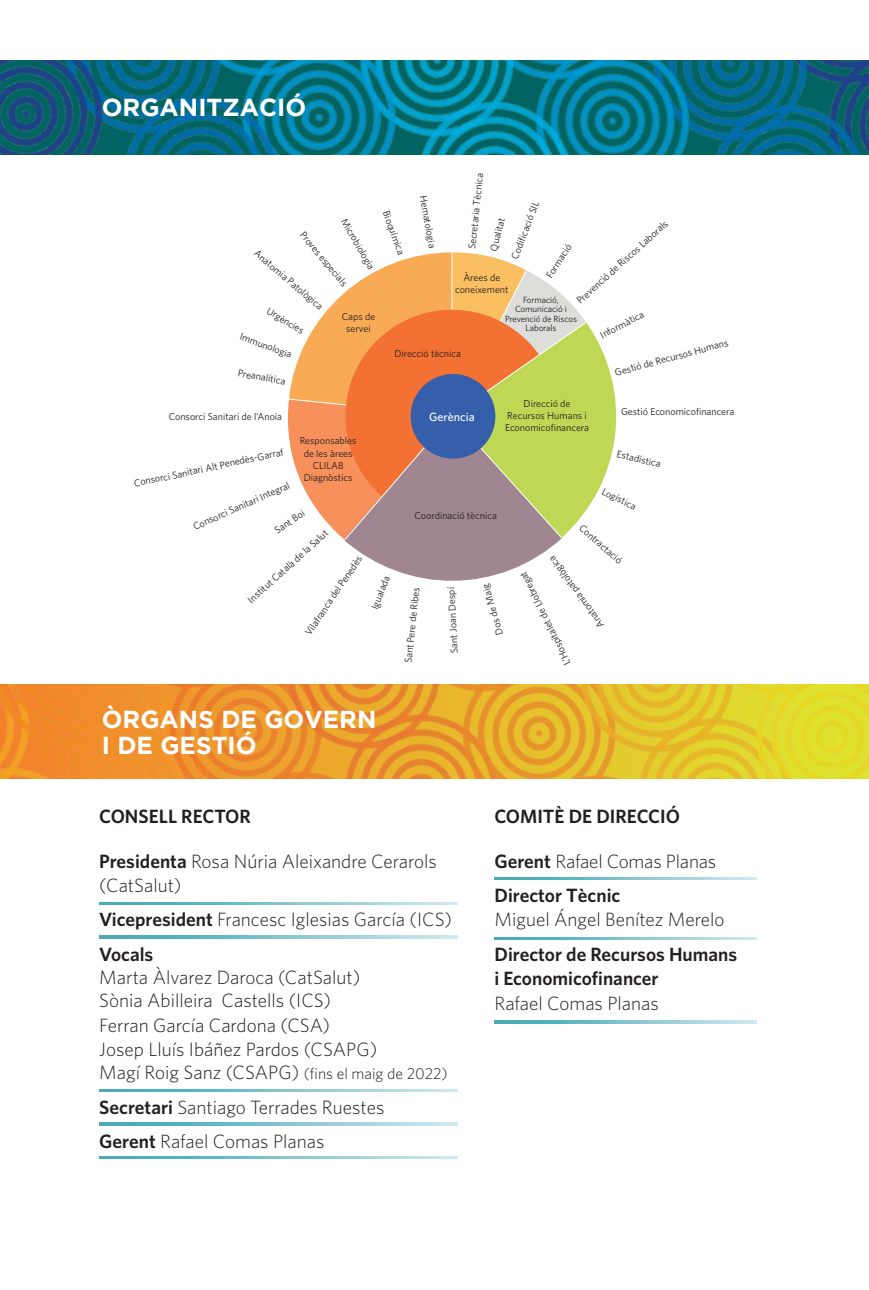
<style>
.page{position:relative;width:869px;height:1290px;background:#fff}
.page>*{position:absolute;margin:0;border:0;box-sizing:border-box;transform-origin:0 0}
.t1{font:700 24.5px/26.2px "Gotham";color:#fff}
.t2{font:300 19.25px/24.5px "Whitney HTF";color:#231f20}
.t3{font:600 19.25px/24.5px "Whitney HTF";color:#231f20}
.t4{font:500 12.08px "Whitney HTF";color:#fff}
.t5{font:9.97px/12.1px "Whitney HTF";color:#231f20;text-align:center}
.t6{font:8.92px/9.5px "Whitney HTF";letter-spacing:-.01em;color:#231f20;text-align:center}
.s1{font-weight:600}
.s2{font-size:15.75px}
.s3{font-weight:300}
</style>
<div class="page">
<svg style="left:99px;top:902px;width:358px;height:3px"></svg>
<svg style="left:494px;top:877px;width:262px;height:3px"></svg>
<svg style="left:99px;top:936px;width:358px;height:2px"></svg>
<svg style="left:494px;top:937px;width:262px;height:2px"></svg>
<svg style="left:494px;top:1021px;width:262px;height:2px"></svg>
<svg style="left:99px;top:1089px;width:358px;height:3px"></svg>
<svg style="left:99px;top:1123px;width:358px;height:2px"></svg>
<svg style="left:99px;top:1156px;width:358px;height:2px"></svg>
<svg style="left:288px;top:252px;width:329px;height:329px"></svg>
<img style="left:1px;top:684px;width:867px;height:94px">
<img style="left:0;top:61px;width:868px;height:94px">
<img style="left:868px;top:756px;width:1px;height:23px">
<hr style="left:868px;top:61px;width:1px;height:94px;background:#253f8e">
<p class="t1" style="left:102px;top:94px;width:206px">ORGANITZACIÓ</p>
<p class="t5" style="left:349px;top:216px;width:59px;rotate:60deg">Microbiologia</p>
<p class="t5" style="left:307px;top:229px;width:69px;rotate:50deg">Proves especials</p>
<p class="t5" style="left:259px;top:247px;width:88px;rotate:40deg">Anatomia Patològica</p>
<p class="t5" style="left:271px;top:304px;width:43px;rotate:31deg">Urgències</p>
<p class="t5" style="left:242px;top:330px;width:56px;rotate:20deg">Immunologia</p>
<p class="t5" style="left:341px;top:310px;width:35px">Caps de</p>
<p class="t5" style="left:346px;top:322px;width:26px">servei</p>
<p class="t5" style="left:239px;top:366px;width:50px;rotate:10deg">Preanalítica</p>
<p class="t5" style="left:392px;top:209px;width:47px;rotate:70deg">Bioquímica</p>
<p class="t5" style="left:429px;top:194px;width:55px;rotate:80deg">Hematologia</p>
<p class="t5" style="left:465px;top:248px;width:78px;rotate:-84deg">Secretaria Tècnica</p>
<p class="t5" style="left:508px;top:256px;width:63px;rotate:-69deg">Codifi cació SIL</p>
<p class="t5" style="left:487px;top:249px;width:35px;rotate:-76deg">Qualitat</p>
<p class="t5" style="left:573px;top:297px;width:120px;rotate:-42deg">Prevenció de Riscos Laborals</p>
<p class="t5" style="left:543px;top:273px;width:40px;rotate:-57deg">Formació</p>
<p class="t5" style="left:455px;top:271px;width:55px">Àrees de coneixement</p>
<p class="t6" style="left:505px;top:295px;width:73px">Formació,<br>Comunicació i<br>Prevenció de Riscos<br>Laborals</p>
<p class="t5" style="left:597px;top:330px;width:49px;rotate:-28deg">Informàtica</p>
<p class="t5" style="left:394px;top:347px;width:68px">Direcció tècnica</p>
<p class="t5" style="left:613px;top:366px;width:118px;rotate:-15deg">Gestió de Recursos Humans</p>
<p class="t5" style="left:169px;top:410px;width:115px">Consorci Sanitari de l’Anoia</p>
<p class="t5" style="left:133px;top:477px;width:154px;rotate:-12deg">Consorci Sanitari Alt Penedès-Garraf</p>
<p class="t5" style="left:299px;top:435px;width:58px">Responsables de les àrees</p>
<p class="t5" style="left:303px;top:459px;width:50px">CLILAB<br>Diagnòstics</p>
<p class="t5" style="left:191px;top:521px;width:106px;rotate:-24deg">Consorci Sanitari Integral</p>
<p class="t5" style="left:245px;top:596px;width:106px;rotate:-42deg">Institut Català de la Salut</p>
<p class="t5" style="left:272px;top:526px;width:35px;rotate:-34deg">Sant Boi</p>
<p class="t5" style="left:302px;top:631px;width:95px;rotate:-56deg">Vilafranca del Penedès</p>
<p class="t4" style="left:429px;top:410px;width:47px">Gerència</p>
<p class="t5" style="left:505px;top:397px;width:85px">Direcció de<br>Recursos Humans i<br>Economicofinancera</p>
<p class="t5" style="left:414px;top:509px;width:84px">Coordinació tècnica</p>
<p class="t5" style="left:620px;top:406px;width:115px">Gestió Economicofinancera</p>
<p class="t5" style="left:618px;top:448px;width:46px;rotate:13deg">Estadística</p>
<p class="t5" style="left:605px;top:485px;width:38px;rotate:26deg">Logística</p>
<p class="t5" style="left:368px;top:607px;width:37px;rotate:-69deg">Igualada</p>
<p class="t5" style="left:493px;top:637px;width:54px;rotate:-106deg">Dos de Maig</p>
<p class="t5" style="left:448px;top:653px;width:68px;rotate:-93deg">Sant Joan Despí</p>
<p class="t5" style="left:402px;top:662px;width:78px;rotate:-84deg">Sant Pere de Ribes</p>
<p class="t5" style="left:584px;top:522px;width:55px;rotate:41deg">Contractació</p>
<p class="t5" style="left:596px;top:630px;width:88px;rotate:-126deg">Anatomia patològica</p>
<p class="t5" style="left:562px;top:667px;width:105px;rotate:-116deg">L’Hospitalet de Llobregat</p>
<p class="t1" style="left:102px;top:705px;width:276px">ÒRGANS DE GOVERN<br>I DE GESTIÓ</p>
<p class="t3" style="left:99px;top:804px;width:153px">CONSELL RECTOR</p>
<p class="t3" style="left:494px;top:804px;width:187px">COMITÈ DE DIRECCIÓ</p>
<p class="t2" style="left:99px;top:848px;width:339px"><span class="s1">Presidenta</span> Rosa Núria Aleixandre Cerarols (CatSalut)</p>
<p class="t2" style="left:99px;top:907px;width:354px"><span class="s1">Vicepresident</span> Francesc Iglesias García (ICS)</p>
<p class="t3" style="left:99px;top:941px;width:55px">Vocals</p>
<p class="t2" style="left:99px;top:965px;width:262px">Marta Àlvarez Daroca (CatSalut)</p>
<p class="t2" style="left:99px;top:988px;width:233px">Sònia Abilleira Castells (ICS)</p>
<p class="t2" style="left:99px;top:1012px;width:232px">Ferran García Cardona (CSA)</p>
<p class="t2" style="left:99px;top:1037px;width:279px">Josep Lluís Ibáñez Pardos (CSAPG)</p>
<p class="t2" style="left:99px;top:1060px;width:349px">Magí Roig Sanz (CSAPG) <span class="s2">(fins el maig de 2022)</span></p>
<p class="t2" style="left:99px;top:1094px;width:286px"><span class="s1">Secretari</span> Santiago Terrades Ruestes</p>
<p class="t2" style="left:99px;top:1129px;width:227px"><span class="s1">Gerent</span> Rafael Comas Planas</p>
<p class="t2" style="left:494px;top:848px;width:223px"><span class="s1">Gerent</span> Rafael Comas Planas</p>
<p class="t2" style="left:494px;top:883px;width:231px"><span class="s1">Director Tècnic<br></span>Miguel Ángel Benítez Merelo</p>
<p class="t3" style="left:494px;top:941px;width:244px">Director de Recursos Humans i Economicofinancer<br><span class="s3">Rafael Comas Planas</span></p>
</div>
